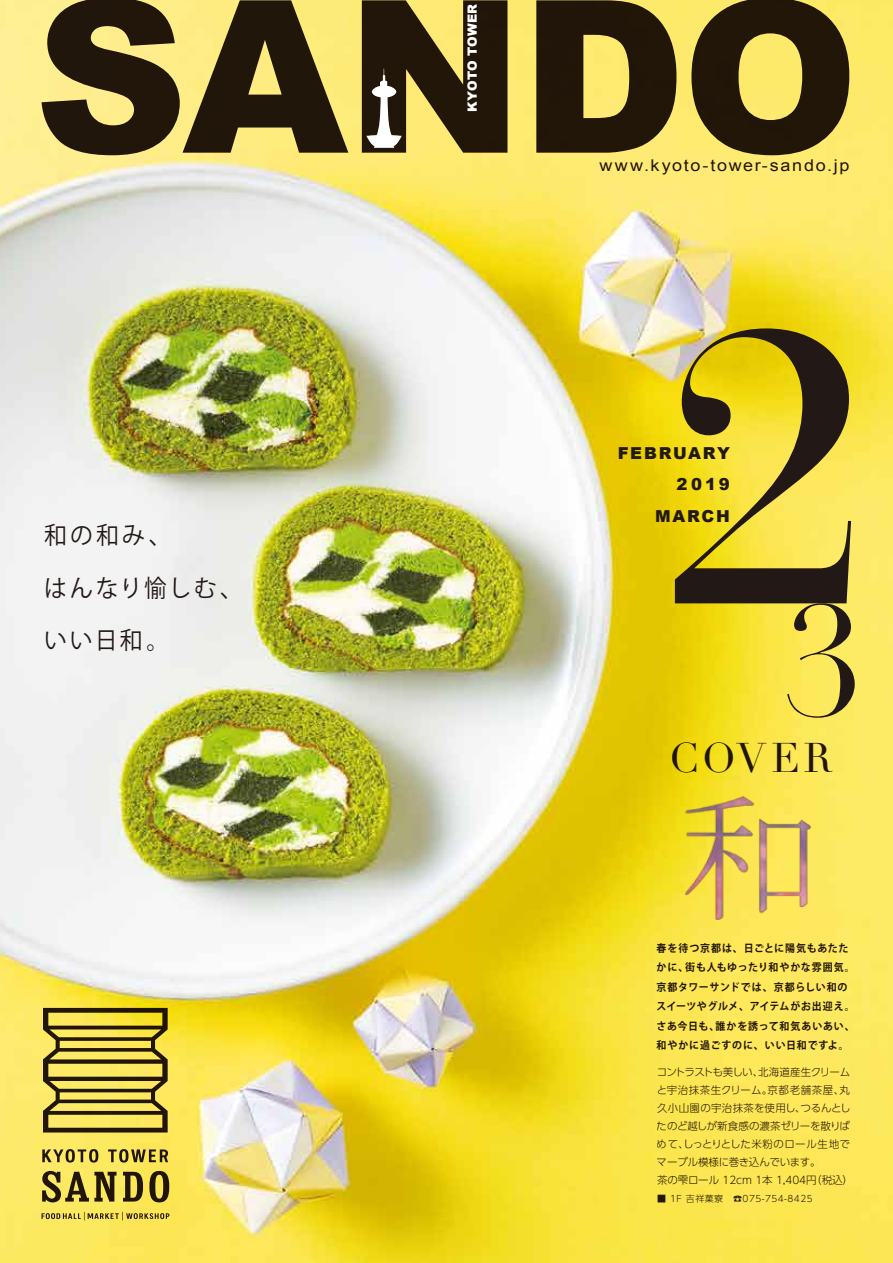
<style>
.page{position:relative;width:893px;height:1263px;background:#fff}
.page>*{position:absolute;margin:0;border:0;box-sizing:border-box;transform-origin:0 0}
.t1{font:40.5px "Didot";letter-spacing:.085em;color:#221815}
.t2{font:24px/52.5px "Koz Go Pr 6 N";letter-spacing:.115em;color:#221815;scale:.95 1}
.t3{font:900 16.5px/31.5px "Arial";letter-spacing:.11em;color:#221815;text-align:right}
.t4{font:16.2px "Arial";letter-spacing:.095em;color:#221815;scale:1.11 1}
.t5{font:900 12.75px "Arial";letter-spacing:.015em;color:#fff}
.t6{font:300 10.5px/18px "UD Shin Go Pro";letter-spacing:-.005em;color:#241a17}
.t7{font:700 10.5px/19.5px "Koz Go Pr 6 N";letter-spacing:.075em;color:#221815;scale:.95 1}
.t8{font:300 9px "UD Shin Go Pro";letter-spacing:.05em;color:#241a17}
</style>
<div class="page">
<img style="left:0;top:0;width:893px;height:1263px">
<svg style="left:42px;top:0;width:306px;height:155px;background:#7a6c3b"></svg>
<svg style="left:536px;top:0;width:140px;height:153px;background:#574922"></svg>
<svg style="left:691px;top:0;width:158px;height:155px;background:#70612b"></svg>
<svg style="left:362px;top:0;width:145px;height:153px;background:#5e512c"></svg>
<svg style="left:42px;top:1008px;width:127px;height:212px;background:#b7a541"></svg>
<img style="left:683px;top:796px;width:130px;height:123px">
<svg style="left:787px;top:603px;width:68px;height:115px;background:#d0be4c"></svg>
<svg style="left:675px;top:328px;width:176px;height:275px;background:#b09e2a"></svg>
<h2 class="t2" style="left:44px;top:509px;width:211px">和の和み、<br>はんなり愉しむ、いい日和。</h2>
<p class="t5" style="left:463px;top:112px;width:110px;rotate:-90deg">KYOTO TOWER</p>
<h3 class="t4" style="left:599px;top:155px;width:227px">www.kyoto-tower-sando.jp</h3>
<h3 class="t3" style="left:618px;top:436px;width:114px">FEBRUARY<br>2019<br>MARCH</h3>
<h1 class="t1" style="left:670px;top:733px;width:165px">COVER</h1>
<p class="t7" style="left:656px;top:938px;width:210px">春を待つ京都は、日ごとに陽気もあたたかに、街も人もゆったり和やかな雰囲気。京都タワーサンドでは、京都らしい和のスイーツやグルメ、アイテムがお出迎え。さあ今日も、誰かを誘って和気あいあい、和やかに過ごすのに、いい日和ですよ。</p>
<p class="t6" style="left:656px;top:1062px;width:198px">コントラストも美しい、北海道産生クリームと宇治抹茶生クリーム。京都老舗茶屋、丸久小山園の宇治抹茶を使用し、つるんとしたのど越しが新食感の濃茶ゼリーを散りばめて、しっとりとした米粉のロール生地でマーブル模様に巻き込んでいます。<br>茶の雫ロール 12cm 1本 1,404円（税込）</p>
<p class="t8" style="left:657px;top:1191px;width:157px">■ 1F 吉祥菓寮　☎075-754-8425</p>
</div>
